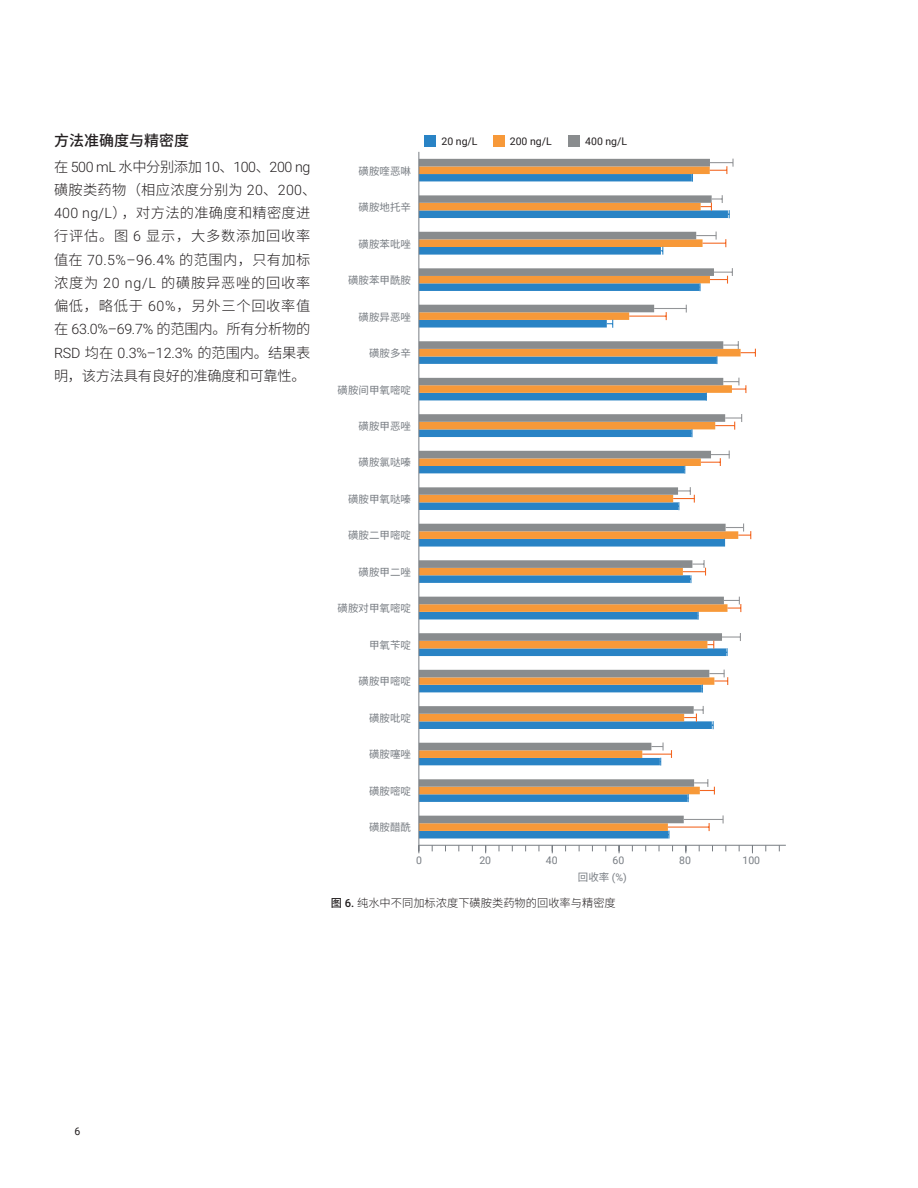
<style>
.page{position:relative;width:918px;height:1188px;background:#fff}
.page>*{position:absolute;margin:0;border:0;box-sizing:border-box;transform-origin:0 0}
.t1{font:500 15px "Noto Sans CJ Ksc";color:#231f20}
.t2{font:300 14.25px/23.2px "Noto Sans CJ Ksc";letter-spacing:.02em;color:#231f20}
.t3{font:300 14.25px "Roboto";letter-spacing:-.03em;color:#231f20}
.t4{font:300 14.25px "Noto Sans CJ Ksc";letter-spacing:-.02em;color:#231f20}
.t5{font:300 11.25px "Noto Sans CJ Ksc";color:#231f20}
.t6{font:10.5px "Noto Sans CJ Ksc";color:#787d83}
.t7{font:10.5px "Roboto";color:#231f20}
.t8{font:10.5px "Roboto";color:#787d83}
.s1{font-family:"Noto Sans CJ Ksc"}
.s2{font-family:"Roboto"}
.s3{font-weight:500}
.s4{font-family:"Roboto";font-weight:500}
</style>
<div class="page">
<div style="left:568px;top:135px;width:11px;height:12px;background:#898c8e"></div>
<svg style="left:419px;top:218px;width:322px;height:613px"></svg>
<svg style="left:419px;top:159px;width:307px;height:664px"></svg>
<svg style="left:712px;top:721px;width:2px;height:8px"></svg>
<svg style="left:726px;top:648px;width:2px;height:8px"></svg>
<svg style="left:691px;top:429px;width:2px;height:8px"></svg>
<svg style="left:607px;top:320px;width:6px;height:8px"></svg>
<svg style="left:699px;top:283px;width:2px;height:8px"></svg>
<svg style="left:661px;top:247px;width:2px;height:8px"></svg>
<hr style="left:668px;top:827px;width:41px;height:1px;background:#f36621">
<svg style="left:707px;top:641px;width:7px;height:8px"></svg>
<hr style="left:629px;top:316px;width:37px;height:1px;background:#f36621">
<hr style="left:684px;top:819px;width:39px;height:1px;background:#939598">
<svg style="left:688px;top:779px;width:27px;height:23px"></svg>
<svg style="left:642px;top:743px;width:30px;height:23px"></svg>
<svg style="left:684px;top:706px;width:20px;height:16px"></svg>
<svg style="left:709px;top:670px;width:19px;height:15px"></svg>
<svg style="left:722px;top:633px;width:19px;height:8px"></svg>
<svg style="left:724px;top:597px;width:17px;height:15px"></svg>
<svg style="left:683px;top:560px;width:23px;height:23px"></svg>
<svg style="left:724px;top:524px;width:27px;height:23px"></svg>
<svg style="left:673px;top:487px;width:22px;height:23px"></svg>
<svg style="left:701px;top:451px;width:29px;height:15px"></svg>
<svg style="left:715px;top:414px;width:27px;height:16px"></svg>
<svg style="left:723px;top:378px;width:23px;height:15px"></svg>
<svg style="left:716px;top:341px;width:40px;height:23px"></svg>
<hr style="left:654px;top:308px;width:32px;height:1px;background:#939598">
<svg style="left:710px;top:268px;width:23px;height:16px"></svg>
<svg style="left:696px;top:232px;width:30px;height:15px"></svg>
<svg style="left:701px;top:195px;width:29px;height:23px"></svg>
<svg style="left:710px;top:159px;width:24px;height:15px"></svg>
<hr style="left:419px;top:845px;width:367px;height:1px;background:#787d83">
<hr style="left:418px;top:152px;width:1px;height:693px;background:#787d83">
<div style="left:494px;top:135px;width:11px;height:12px;background:#f79939"></div>
<div style="left:424px;top:135px;width:12px;height:12px;background:#2983c5"></div>
<p class="t1" style="left:54px;top:132px;width:136px">方法准确度与精密度</p>
<p class="t3" style="left:54px;top:156px;width:258px"><span class="s1">在</span> 500 mL <span class="s1">水中分别添加</span> 10<span class="s1">、</span>100<span class="s1">、</span>200 ng</p>
<p class="t2" style="left:54px;top:178px;width:264px">磺胺类药物（相应浓度分别为 <span class="s2">20</span>、<span class="s2">200</span>、<br><span class="s2">400 ng/L</span>），对方法的准确度和精密度进行评估。图 <span class="s2">6</span> 显示，大多数添加回收率值在 <span class="s2">70.5%–96.4%</span> 的范围内，只有加标浓度为 <span class="s2">20 ng/L</span> 的磺胺异恶唑的回收率偏低，略低于 <span class="s2">60%</span>，另外三个回收率值在 <span class="s2">63.0%–69.7%</span> 的范围内。所有分析物的</p>
<p class="t3" style="left:54px;top:343px;width:258px">RSD <span class="s1">均在</span> 0.3%–12.3% <span class="s1">的范围内。结果表</span></p>
<p class="t4" style="left:54px;top:368px;width:253px">明，该方法具有良好的准确度和可靠性。</p>
<p class="t6" style="left:359px;top:165px;width:54px">磺胺喹恶啉</p>
<p class="t6" style="left:359px;top:201px;width:54px">磺胺地托辛</p>
<p class="t6" style="left:359px;top:238px;width:54px">磺胺苯吡唑</p>
<p class="t6" style="left:348px;top:274px;width:64px">磺胺苯甲酰胺</p>
<p class="t6" style="left:359px;top:311px;width:54px">磺胺异恶唑</p>
<p class="t6" style="left:369px;top:347px;width:43px">磺胺多辛</p>
<p class="t6" style="left:338px;top:384px;width:75px">磺胺间甲氧嘧啶</p>
<p class="t6" style="left:359px;top:420px;width:54px">磺胺甲恶唑</p>
<p class="t6" style="left:359px;top:457px;width:54px">磺胺氯哒嗪</p>
<p class="t6" style="left:348px;top:493px;width:64px">磺胺甲氧哒嗪</p>
<p class="t6" style="left:348px;top:530px;width:64px">磺胺二甲嘧啶</p>
<p class="t6" style="left:359px;top:566px;width:54px">磺胺甲二唑</p>
<p class="t6" style="left:338px;top:603px;width:75px">磺胺对甲氧嘧啶</p>
<p class="t6" style="left:369px;top:639px;width:43px">甲氧苄啶</p>
<p class="t6" style="left:359px;top:676px;width:54px">磺胺甲嘧啶</p>
<p class="t6" style="left:369px;top:712px;width:43px">磺胺吡啶</p>
<p class="t6" style="left:369px;top:749px;width:43px">磺胺噻唑</p>
<p class="t6" style="left:369px;top:785px;width:43px">磺胺嘧啶</p>
<p class="t6" style="left:369px;top:822px;width:43px">磺胺醋酰</p>
<p class="t7" style="left:442px;top:134px;width:38px">20 ng/L</p>
<p class="t7" style="left:510px;top:134px;width:43px">200 ng/L</p>
<p class="t7" style="left:585px;top:134px;width:43px">400 ng/L</p>
<p class="t8" style="left:416px;top:853px;width:7px">0</p>
<p class="t8" style="left:479px;top:853px;width:13px">20</p>
<p class="t8" style="left:546px;top:853px;width:13px">40</p>
<p class="t8" style="left:613px;top:853px;width:13px">60</p>
<p class="t8" style="left:679px;top:853px;width:13px">80</p>
<p class="t8" style="left:742px;top:853px;width:19px">100</p>
<p class="t6" style="left:578px;top:872px;width:50px">回收率 <span class="s2">(%)</span></p>
<p class="t5" style="left:331px;top:896px;width:287px"><span class="s3">图</span> <span class="s4">6.</span> 纯水中不同加标浓度下磺胺类药物的回收率与精密度</p>
<p class="t7" style="left:75px;top:1124px;width:7px">6</p>
</div>
